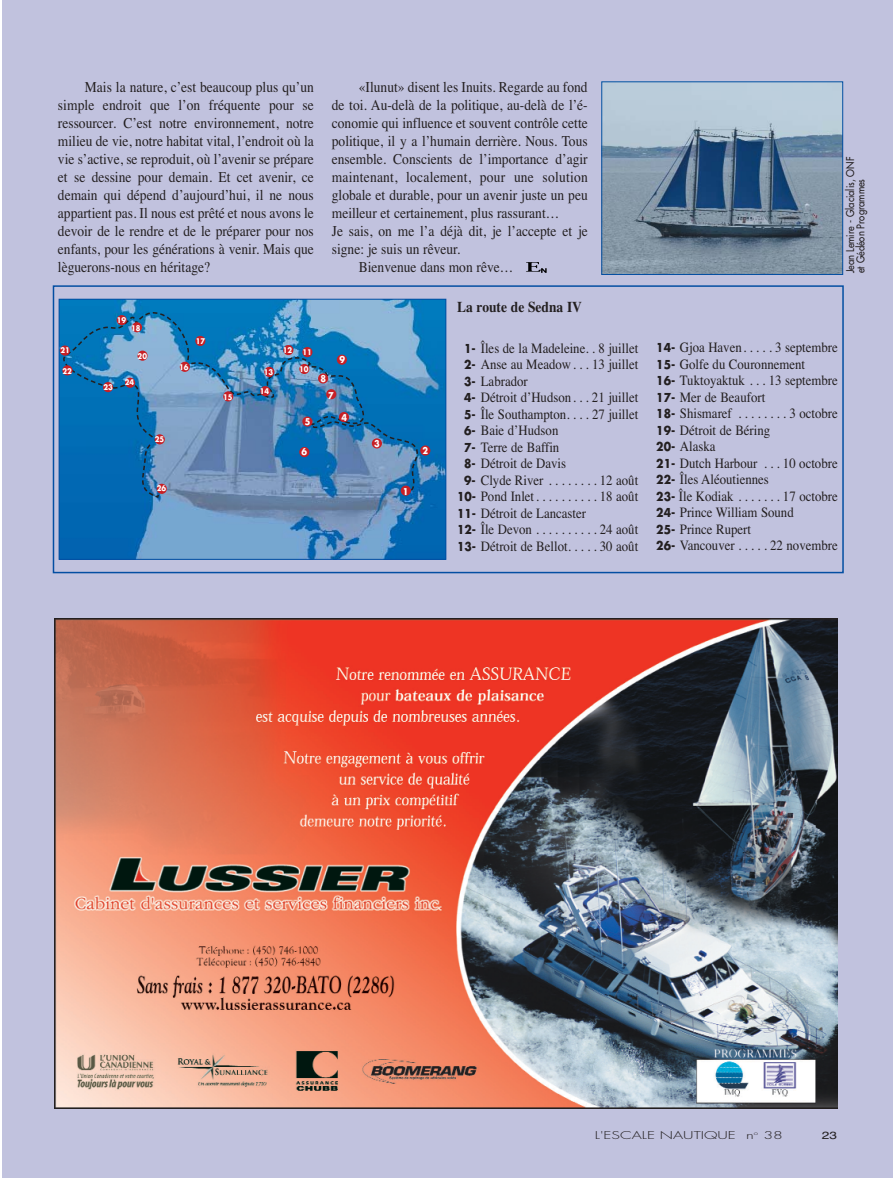
<style>
.page{position:relative;width:893px;height:1178px;background:#fff}
.page>*{position:absolute;margin:0;border:0;box-sizing:border-box;transform-origin:0 0}
.t1{font:15px/18px "Times";color:#231f20;text-align:justify;scale:.9 1}
.t2{font:700 15px "Times";color:#231f20;scale:.9 1}
.t3{font:14.25px/16.5px "Times";color:#231f20;scale:.9 1}
.t4{font:10.5px/10.5px "Futura";color:#231f20;scale:.9 1}
.t5{font:300 10.5px "Futura";color:#231f20;scale:1.5 1}
.t6{font:10.5px "Helvetica";color:#231f20;scale:1.3 1}
.t7{font:700 9.15px "Futura";color:#fff;scale:.9 1}
.t8{font:700 7.65px "Futura";color:#fff;scale:.9 1}
.s1{font-family:"Futura";font-weight:700;font-size:12px}
</style>
<div class="page">
<div style="left:3px;top:0;width:889px;height:1178px;background:#c1c2de"></div>
<div style="left:53px;top:285px;width:791px;height:288px;border:2px solid #034ea2"></div>
<img style="left:61px;top:301px;width:383px;height:257px">
<svg style="left:62px;top:298px;width:360px;height:200px;background:#1d7ebc"></svg>
<svg style="left:134px;top:319px;width:281px;height:180px;background:#4c8abb"></svg>
<div style="left:157px;top:484px;width:10px;height:10px;background:#c72026;border-radius:50%"></div>
<div style="left:155px;top:434px;width:10px;height:10px;background:#c72026;border-radius:50%"></div>
<div style="left:302px;top:416px;width:10px;height:11px;background:#c72026;border-radius:50%"></div>
<div style="left:299px;top:364px;width:10px;height:10px;background:#c72026;border-radius:50%"></div>
<div style="left:180px;top:362px;width:10px;height:10px;background:#c72026;border-radius:50%"></div>
<div style="left:132px;top:322px;width:10px;height:10px;background:#c72026;border-radius:50%"></div>
<div style="left:125px;top:378px;width:10px;height:10px;background:#c72026;border-radius:50%"></div>
<div style="left:103px;top:382px;width:10px;height:10px;background:#c72026;border-radius:50%"></div>
<div style="left:62px;top:365px;width:11px;height:10px;background:#c72026;border-radius:50%"></div>
<div style="left:60px;top:345px;width:10px;height:11px;background:#c72026;border-radius:50%"></div>
<div style="left:117px;top:315px;width:10px;height:10px;background:#c72026;border-radius:50%"></div>
<div style="left:299px;top:447px;width:10px;height:10px;background:#c72026;border-radius:50%"></div>
<div style="left:401px;top:485px;width:10px;height:11px;background:#c72026;border-radius:50%"></div>
<div style="left:420px;top:445px;width:10px;height:11px;background:#c72026;border-radius:50%"></div>
<div style="left:339px;top:412px;width:10px;height:10px;background:#c72026;border-radius:50%"></div>
<div style="left:337px;top:355px;width:10px;height:10px;background:#c72026;border-radius:50%"></div>
<div style="left:326px;top:389px;width:10px;height:10px;background:#c72026;border-radius:50%"></div>
<div style="left:318px;top:373px;width:10px;height:10px;background:#c72026;border-radius:50%"></div>
<div style="left:283px;top:345px;width:10px;height:10px;background:#c72026;border-radius:50%"></div>
<div style="left:195px;top:336px;width:10px;height:10px;background:#c72026;border-radius:50%"></div>
<div style="left:223px;top:391px;width:10px;height:10px;background:#c72026;border-radius:50%"></div>
<div style="left:260px;top:386px;width:10px;height:10px;background:#c72026;border-radius:50%"></div>
<div style="left:264px;top:367px;width:10px;height:10px;background:#c72026;border-radius:50%"></div>
<div style="left:302px;top:347px;width:10px;height:10px;background:#c72026;border-radius:50%"></div>
<div style="left:372px;top:438px;width:10px;height:10px;background:#c72026;border-radius:50%"></div>
<div style="left:137px;top:351px;width:11px;height:10px;background:#c72026;border-radius:50%"></div>
<img style="left:603px;top:83px;width:238px;height:190px">
<div style="left:601px;top:81px;width:242px;height:194px;border:1px solid #034ea2"></div>
<img style="left:55px;top:619px;width:783px;height:490px">
<svg style="left:526px;top:263px;width:21px;height:10px"></svg>
<p class="t1" style="left:58px;top:79px;width:286px;text-indent:27px">Mais la nature, c’est beaucoup plus qu’un simple endroit que l’on fréquente pour se ressourcer. C’est notre environnement, notre milieu de vie, notre habitat vital, l’endroit où la vie s’active, se reproduit, où l’avenir se prépare et se dessine pour demain. Et cet avenir, ce demain qui dépend d’aujourd’hui, il ne nous appartient pas. Il nous est prêté et nous avons le devoir de le rendre et de le préparer pour nos enfants, pour les générations à venir. Mais que lèguerons-nous en héritage?</p>
<p class="t1" style="left:359px;top:79px;width:256px">«Ilunut» disent les Inuits. Regarde au fond</p>
<p class="t1" style="left:332px;top:97px;width:286px">de toi. Au-delà de la politique, au-delà de l’é-</p>
<p class="t1" style="left:332px;top:115px;width:286px">conomie qui influence et souvent contrôle cette</p>
<p class="t1" style="left:332px;top:133px;width:286px">politique, il y a l’humain derrière. Nous. Tous</p>
<p class="t1" style="left:332px;top:151px;width:286px">ensemble. Conscients de l’importance d’agir</p>
<p class="t1" style="left:332px;top:169px;width:286px">maintenant, localement, pour une solution</p>
<p class="t1" style="left:332px;top:187px;width:286px">globale et durable, pour un avenir juste un peu</p>
<p class="t1" style="left:332px;top:205px;width:254px">meilleur et certainement, plus rassurant…</p>
<p class="t1" style="left:332px;top:223px;width:286px">Je sais, on me l’a déjà dit, je l’accepte et je</p>
<p class="t1" style="left:332px;top:241px;width:144px">signe: je suis un rêveur.</p>
<p class="t1" style="left:359px;top:259px;width:173px">Bienvenue dans mon rêve…</p>
<p class="t8" style="left:61px;top:347px;width:12px">21</p>
<p class="t8" style="left:63px;top:367px;width:12px">22</p>
<p class="t8" style="left:117px;top:317px;width:12px">19</p>
<p class="t8" style="left:131px;top:324px;width:12px">18</p>
<p class="t8" style="left:103px;top:384px;width:12px">23</p>
<p class="t8" style="left:138px;top:352px;width:12px">20</p>
<p class="t8" style="left:125px;top:379px;width:12px">24</p>
<p class="t8" style="left:179px;top:363px;width:12px">16</p>
<p class="t8" style="left:196px;top:338px;width:12px">17</p>
<p class="t8" style="left:155px;top:436px;width:12px">25</p>
<p class="t8" style="left:157px;top:485px;width:12px">26</p>
<p class="t8" style="left:223px;top:393px;width:12px">15</p>
<p class="t8" style="left:264px;top:368px;width:12px">13</p>
<p class="t8" style="left:260px;top:387px;width:12px">14</p>
<p class="t8" style="left:283px;top:347px;width:12px">12</p>
<p class="t8" style="left:302px;top:349px;width:12px">11</p>
<p class="t8" style="left:299px;top:365px;width:12px">10</p>
<p class="t7" style="left:305px;top:417px;width:8px">5</p>
<p class="t7" style="left:301px;top:448px;width:8px">6</p>
<p class="t7" style="left:320px;top:375px;width:8px">8</p>
<p class="t7" style="left:340px;top:356px;width:8px">9</p>
<p class="t7" style="left:328px;top:391px;width:8px">7</p>
<p class="t7" style="left:341px;top:413px;width:8px">4</p>
<p class="t7" style="left:374px;top:439px;width:8px">3</p>
<p class="t7" style="left:403px;top:487px;width:8px">1</p>
<p class="t7" style="left:422px;top:446px;width:8px">2</p>
<p class="t2" style="left:457px;top:302px;width:140px">La route de Sedna IV</p>
<p class="t3" style="left:464px;top:341px;width:195px"><span class="s1">1-</span> Îles de la Madeleine. . 8 juillet</p>
<p class="t3" style="left:464px;top:357px;width:195px"><span class="s1">2-</span> Anse au Meadow. . . 13 juillet</p>
<p class="t3" style="left:464px;top:374px;width:72px"><span class="s1">3-</span> Labrador</p>
<p class="t3" style="left:464px;top:390px;width:195px"><span class="s1">4-</span> Détroit d’Hudson. . . 21 juillet</p>
<p class="t3" style="left:464px;top:407px;width:195px"><span class="s1">5-</span> Île Southampton. . . . 27 juillet</p>
<p class="t3" style="left:464px;top:423px;width:106px"><span class="s1">6-</span> Baie d’Hudson</p>
<p class="t3" style="left:464px;top:440px;width:107px"><span class="s1">7-</span> Terre de Baffin</p>
<p class="t3" style="left:464px;top:456px;width:115px"><span class="s1">8-</span> Détroit de Davis</p>
<p class="t3" style="left:464px;top:473px;width:195px"><span class="s1">9-</span> Clyde River . . . . . . . . 12 août</p>
<p class="t3" style="left:457px;top:489px;width:203px"><span class="s1">10-</span> Pond Inlet. . . . . . . . . . 18 août</p>
<p class="t3" style="left:457px;top:506px;width:145px"><span class="s1">11-</span> Détroit de Lancaster</p>
<p class="t3" style="left:457px;top:522px;width:203px"><span class="s1">12-</span> Île Devon . . . . . . . . . . 24 août</p>
<p class="t3" style="left:457px;top:539px;width:203px"><span class="s1">13-</span> Détroit de Bellot. . . . . 30 août</p>
<p class="t4" style="left:846px;top:273px;width:131px;rotate:-90deg">Jean Lemire - Glacialis, ONF et Gédéon Programmes</p>
<p class="t3" style="left:656px;top:340px;width:203px"><span class="s1">14-</span> Gjoa Haven. . . . . 3 septembre<br><span class="s1">15-</span> Golfe du Couronnement<br><span class="s1">16-</span> Tuktoyaktuk . . . 13 septembre<br><span class="s1">17-</span> Mer de Beaufort<br><span class="s1">18-</span> Shismaref . . . . . . . . 3 octobre<br><span class="s1">19-</span> Détroit de Béring<br><span class="s1">20-</span> Alaska<br><span class="s1">21-</span> Dutch Harbour . . . 10 octobre<br><span class="s1">22-</span> Îles Aléoutiennes<br><span class="s1">23-</span> Île Kodiak . . . . . . . 17 octobre<br><span class="s1">24-</span> Prince William Sound<br><span class="s1">25-</span> Prince Rupert<br><span class="s1">26-</span> Vancouver . . . . . 22 novembre</p>
<p class="t5" style="left:595px;top:1130px;width:127px">L'ESCALE NAUTIQUE n<sup>o</sup> 38</p>
<p class="t6" style="left:822px;top:1131px;width:13px">23</p>
</div>
